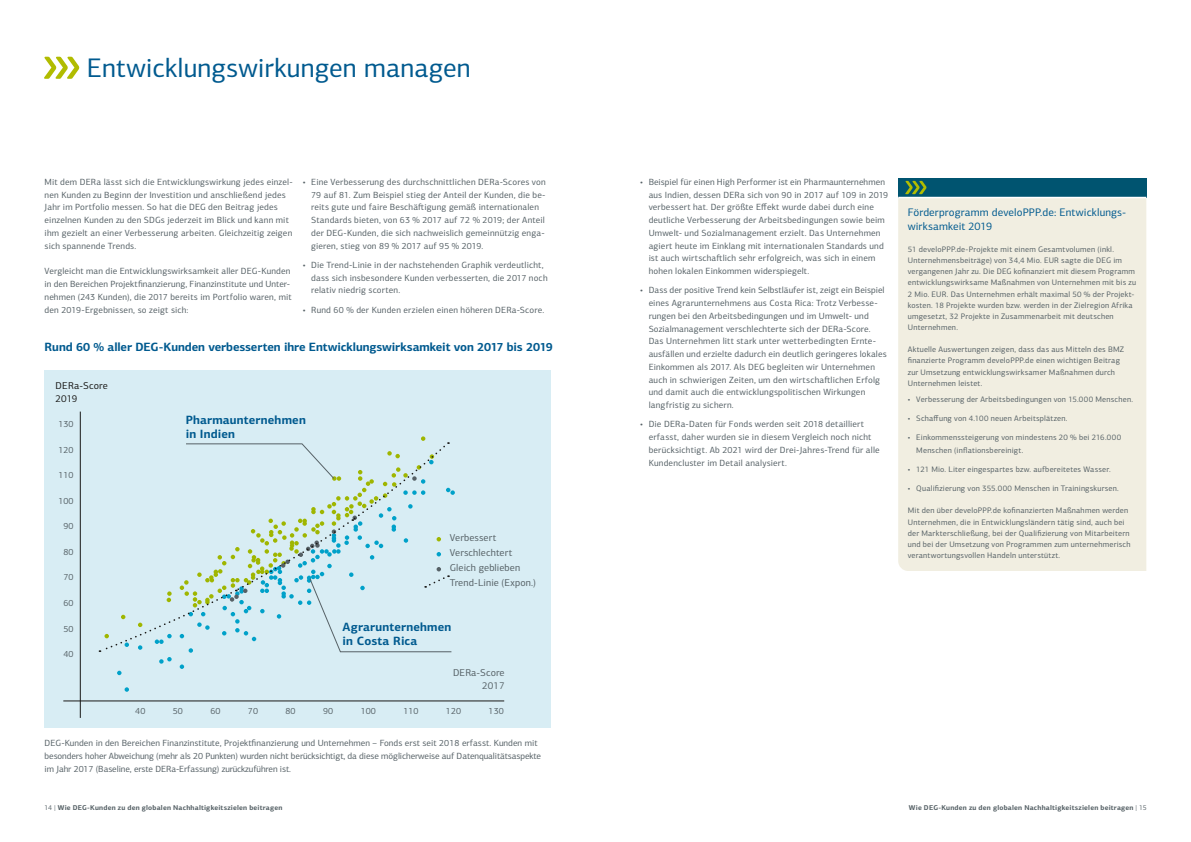
<style>
.page{position:relative;width:1191px;height:842px;background:#fff}
.page>*{position:absolute;margin:0;border:0;box-sizing:border-box;transform-origin:0 0}
.t1{font:27px "KFW Centro Sans";letter-spacing:.005em;color:#005a8f}
.t2{font:700 12px/14.4px "KFW Centro Sans";color:#005a8f}
.t3{font:11px/14px "KFW Centro Sans";letter-spacing:.01em;color:#005a8f}
.t4{font:10px/15px "KFW Centro Sans";letter-spacing:.01em;color:#566166}
.t5{font:10px/12.8px "KFW Centro Sans";letter-spacing:.015em;color:#1a1a18}
.t6{font:9px/12.8px "KFW Centro Sans";letter-spacing:.015em;color:#566166}
.t7{font:9px/12.8px "KFW Centro Sans";letter-spacing:-.01em;color:#566166}
.t8{font:8px/11.2px "KFW Centro Sans";letter-spacing:.025em;color:#566166}
.t9{font:700 7px "KFW Centro Sans";letter-spacing:.025em;color:#566166}
.s1{font-weight:400}
</style>
<div class="page">
<svg style="left:44px;top:57px;width:35px;height:22px"></svg>
<div style="left:898px;top:198px;width:248px;height:373px;background:#f1eee1"></div>
<div style="left:898px;top:178px;width:248px;height:20px;background:#005470"></div>
<hr style="left:898px;top:197px;width:248px;height:1px;background:#fff">
<svg style="left:905px;top:181px;width:21px;height:13px"></svg>
<div style="left:45px;top:370px;width:506px;height:357px;background:#d8edf4"></div>
<svg style="left:125px;top:687px;width:4px;height:5px"></svg>
<hr style="left:63px;top:700px;width:441px;height:1px;background:#1a1a18">
<hr style="left:80px;top:412px;width:1px;height:306px;background:#1a1a18">
<svg style="left:99px;top:436px;width:356px;height:239px"></svg>
<h1 class="t1" style="left:87px;top:52px;width:385px">Entwicklungswirkungen managen</h1>
<p class="t6" style="left:45px;top:176px;width:250px">Mit dem DERa lässt sich die Entwicklungswirkung jedes einzel&shy;nen Kunden zu Beginn der Investition und anschließend jedes Jahr im Portfolio messen. So hat die DEG den Beitrag jedes einzelnen Kunden zu den SDGs jederzeit im Blick und kann mit ihm gezielt an einer Verbesserung arbeiten. Gleichzeitig zeigen sich spannende Trends.</p>
<p class="t6" style="left:45px;top:265px;width:248px">Vergleicht man die Entwicklungswirksamkeit aller DEG-Kunden in den Bereichen Projektfinanzierung, Finanzinstitute und Unter&shy;nehmen (243 Kunden), die 2017 bereits im Portfolio waren, mit den 2019-Ergebnissen, so zeigt sich:</p>
<p class="t6" style="left:311px;top:176px;width:236px;text-indent:-9px">• Eine Verbesserung des durchschnittlichen DERa-Scores von 79 auf 81. Zum Beispiel stieg der Anteil der Kunden, die be&shy;reits gute und faire Beschäftigung gemäß internationalen Standards bieten, von 63 % 2017 auf 72 % 2019; der Anteil der DEG-Kunden, die sich nachweislich gemeinnützig enga&shy;gieren, stieg von 89 % 2017 auf 95 % 2019.</p>
<p class="t6" style="left:311px;top:258px;width:238px;text-indent:-9px">• Die Trend-Linie in der nachstehenden Graphik verdeutlicht, dass sich insbesondere Kunden verbesserten, die 2017 noch relativ niedrig scorten.</p>
<p class="t6" style="left:303px;top:303px;width:243px">• Rund 60 % der Kunden erzielen einen höheren DERa-Score.</p>
<h2 class="t2" style="left:45px;top:339px;width:510px">Rund 60 % aller DEG-Kunden verbesserten ihre Entwicklungswirksamkeit von 2017 bis 2019</h2>
<p class="t5" style="left:56px;top:379px;width:54px">DERa-Score<br>2019</p>
<p class="t6" style="left:58px;top:418px;width:17px">130</p>
<p class="t6" style="left:58px;top:443px;width:17px">120</p>
<p class="t6" style="left:58px;top:469px;width:17px">110</p>
<p class="t6" style="left:58px;top:494px;width:17px">100</p>
<p class="t6" style="left:63px;top:520px;width:12px">90</p>
<p class="t6" style="left:63px;top:545px;width:12px">80</p>
<p class="t6" style="left:63px;top:571px;width:12px">70</p>
<p class="t6" style="left:63px;top:596px;width:12px">60</p>
<p class="t6" style="left:63px;top:622px;width:12px">50</p>
<p class="t6" style="left:63px;top:648px;width:12px">40</p>
<h2 class="t2" style="left:186px;top:412px;width:122px">Pharmaunternehmen in Indien</h2>
<p class="t4" style="left:450px;top:530px;width:88px">Verbessert<br>Verschlechtert<br>Gleich geblieben<br>Trend-Linie (Expon.)</p>
<h2 class="t2" style="left:342px;top:619px;width:110px">Agrarunternehmen in Costa Rica</h2>
<p class="t4" style="left:453px;top:666px;width:53px;line-height:12.8px;text-align:right">DERa-Score<br>2017</p>
<p class="t6" style="left:135px;top:705px;width:12px">40</p>
<p class="t6" style="left:173px;top:705px;width:12px">50</p>
<p class="t6" style="left:210px;top:705px;width:12px">60</p>
<p class="t6" style="left:248px;top:705px;width:12px">70</p>
<p class="t6" style="left:285px;top:705px;width:12px">80</p>
<p class="t6" style="left:323px;top:705px;width:12px">90</p>
<p class="t6" style="left:361px;top:705px;width:17px">100</p>
<p class="t6" style="left:403px;top:705px;width:17px">110</p>
<p class="t6" style="left:446px;top:705px;width:17px">120</p>
<p class="t6" style="left:488px;top:705px;width:17px">130</p>
<p class="t7" style="left:45px;top:737px;width:498px">DEG-Kunden in den Bereichen Finanzinstitute, Projektfinanzierung und Unternehmen – Fonds erst seit 2018 erfasst. Kunden mit besonders hoher Abweichung (mehr als 20 Punkten) wurden nicht berücksichtigt, da diese möglicherweise auf Datenqualitätsaspekte im Jahr 2017 (Baseline, erste DERa-Erfassung) zurückzuführen ist.</p>
<p class="t6" style="left:648px;top:175px;width:241px;text-indent:-9px">• Beispiel für einen High Performer ist ein Pharmaunternehmen aus Indien, dessen DERa sich von 90 in 2017 auf 109 in 2019 verbessert hat. Der größte Effekt wurde dabei durch eine deutliche Verbesserung der Arbeitsbedingungen sowie beim Umwelt- und Sozialmanagement erzielt. Das Unternehmen agiert heute im Einklang mit internationalen Standards und ist auch wirtschaftlich sehr erfolgreich, was sich in einem hohen lokalen Einkommen widerspiegelt.</p>
<p class="t6" style="left:648px;top:284px;width:239px;text-indent:-9px">• Dass der positive Trend kein Selbstläufer ist, zeigt ein Beispiel eines Agrarunternehmens aus Costa Rica: Trotz Verbesse&shy;rungen bei den Arbeitsbedingungen und im Umwelt- und Sozialmanagement verschlechterte sich der DERa-Score.<br>Das Unternehmen litt stark unter wetterbedingten Ernte&shy;ausfällen und erzielte dadurch ein deutlich geringeres lokales Einkommen als 2017. Als DEG begleiten wir Unternehmen auch in schwierigen Zeiten, um den wirtschaftlichen Erfolg und damit auch die entwicklungspolitischen Wirkungen langfristig zu sichern.</p>
<p class="t6" style="left:648px;top:418px;width:233px;text-indent:-9px">• Die DERa-Daten für Fonds werden seit 2018 detailliert erfasst, daher wurden sie in diesem Vergleich noch nicht berücksichtigt. Ab 2021 wird der Drei-Jahres-Trend für alle Kundencluster im Detail analysiert.</p>
<p class="t3" style="left:907px;top:205px;width:220px">Förderprogramm develoPPP.de: Entwicklungs&shy;wirksamkeit 2019</p>
<p class="t8" style="left:907px;top:244px;width:230px">51 develoPPP.de-Projekte mit einem Gesamtvolumen (inkl.<br>Unternehmensbeiträge) von 34,4 Mio. EUR sagte die DEG im vergangenen Jahr zu. Die DEG kofinanziert mit diesem Programm entwicklungswirksame Maßnahmen von Unternehmen mit bis zu 2 Mio. EUR. Das Unternehmen erhält maximal 50 % der Projekt&shy;kosten. 18 Projekte wurden bzw. werden in der Zielregion Afrika umgesetzt, 32 Projekte in Zusammenarbeit mit deutschen Unternehmen.</p>
<p class="t8" style="left:907px;top:344px;width:218px">Aktuelle Auswertungen zeigen, dass das aus Mitteln des BMZ finanzierte Programm develoPPP.de einen wichtigen Beitrag zur Umsetzung entwicklungswirksamer Maßnahmen durch Unternehmen leistet.</p>
<p class="t8" style="left:907px;top:393px;width:227px">• Verbesserung der Arbeitsbedingungen von 15.000 Menschen.</p>
<p class="t8" style="left:907px;top:413px;width:161px">• Schaffung von 4.100 neuen Arbeitsplätzen.</p>
<p class="t8" style="left:916px;top:431px;width:206px;line-height:12.8px;text-indent:-9px">• Einkommenssteigerung von mindestens 20 % bei 216.000<br>Menschen (inflationsbereinigt.</p>
<p class="t8" style="left:907px;top:464px;width:204px">• 121 Mio. Liter eingespartes bzw. aufbereitetes Wasser.</p>
<p class="t8" style="left:907px;top:483px;width:213px">• Qualifizierung von 355.000 Menschen in Trainingskursen.</p>
<p class="t8" style="left:907px;top:505px;width:224px">Mit den über develoPPP.de kofinanzierten Maßnahmen werden Unternehmen, die in Entwicklungsländern tätig sind, auch bei der Markterschließung, bei der Qualifizierung von Mitarbeitern und bei der Umsetzung von Programmen zum unternehmerisch verantwortungsvollen Handeln unterstützt.</p>
<p class="t9" style="left:45px;top:803px;width:239px"><span class="s1">14 |</span> Wie DEG-Kunden zu den globalen Nachhaltigkeitszielen beitragen</p>
<p class="t9" style="left:909px;top:803px;width:239px">Wie DEG-Kunden zu den globalen Nachhaltigkeitszielen beitragen <span class="s1">| 15</span></p>
</div>
